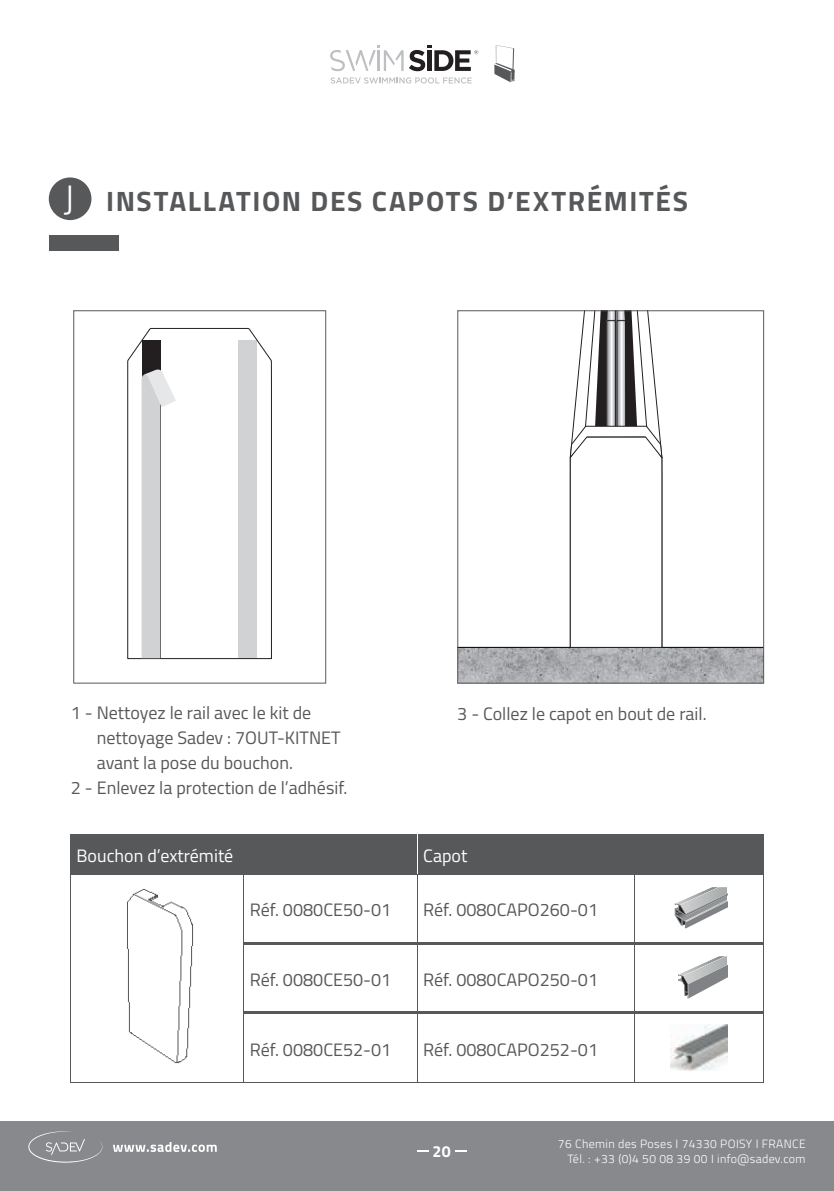
<style>
.page{position:relative;width:834px;height:1191px;background:#fff}
.page>*{position:absolute;margin:0;border:0;box-sizing:border-box;transform-origin:0 0}
.t1{font:700 28px "Titillium Web";letter-spacing:.06em;color:#57585a}
.t2{font:18px "Titillium Web";color:#57585a}
.t3{font:18px "Titillium Web";color:#fff}
.t4{font:700 16px "Titillium Web";color:#fff}
.t5{font:300 12px/14.4px "Titillium Web";letter-spacing:.03em;color:#fff;text-align:right}
.s1{font-weight:300;font-size:38px;color:#fff}
</style>
<div class="page">
<div style="left:0;top:1121px;width:833px;height:70px;background:#87898c"></div>
<svg style="left:28px;top:1131px;width:74px;height:31px"></svg>
<svg style="left:113px;top:1142px;width:104px;height:10px"></svg>
<svg style="left:494px;top:45px;width:21px;height:37px"></svg>
<svg style="left:330px;top:77px;width:141px;height:7px"></svg>
<svg style="left:330px;top:45px;width:73px;height:26px"></svg>
<svg style="left:409px;top:45px;width:69px;height:26px"></svg>
<svg style="left:457px;top:310px;width:307px;height:373px"></svg>
<svg style="left:73px;top:310px;width:253px;height:373px"></svg>
<div style="left:49px;top:235px;width:69px;height:16px;background:#57585a"></div>
<svg style="left:49px;top:177px;width:42px;height:43px"></svg>
<div style="left:71px;top:835px;width:692px;height:38px;background:#57585a"></div>
<hr style="left:70px;top:834px;width:174px;height:1px;background:#57585a">
<hr style="left:70px;top:834px;width:1px;height:39px;background:#57585a">
<hr style="left:244px;top:834px;width:173px;height:1px;background:#57585a">
<hr style="left:417px;top:834px;width:217px;height:1px;background:#57585a">
<hr style="left:634px;top:834px;width:129px;height:1px;background:#57585a">
<hr style="left:763px;top:834px;width:1px;height:39px;background:#57585a">
<hr style="left:70px;top:873px;width:174px;height:1px;background:#57585a">
<hr style="left:70px;top:874px;width:1px;height:69px;background:#57585a">
<hr style="left:244px;top:873px;width:173px;height:1px;background:#57585a">
<hr style="left:244px;top:874px;width:1px;height:69px;background:#57585a">
<hr style="left:417px;top:873px;width:217px;height:1px;background:#57585a">
<hr style="left:417px;top:874px;width:1px;height:68px;background:#57585a">
<hr style="left:634px;top:873px;width:129px;height:1px;background:#57585a">
<hr style="left:633px;top:874px;width:1px;height:68px;background:#57585a">
<hr style="left:763px;top:874px;width:1px;height:69px;background:#57585a">
<hr style="left:70px;top:943px;width:1px;height:69px;background:#57585a">
<hr style="left:244px;top:943px;width:1px;height:69px;background:#57585a">
<hr style="left:417px;top:944px;width:1px;height:67px;background:#57585a">
<hr style="left:633px;top:944px;width:1px;height:67px;background:#57585a">
<hr style="left:763px;top:943px;width:1px;height:69px;background:#57585a">
<hr style="left:70px;top:1012px;width:1px;height:70px;background:#57585a">
<hr style="left:244px;top:1012px;width:1px;height:70px;background:#57585a">
<hr style="left:417px;top:1013px;width:1px;height:69px;background:#57585a">
<hr style="left:633px;top:1013px;width:1px;height:69px;background:#57585a">
<hr style="left:763px;top:1012px;width:1px;height:70px;background:#57585a">
<hr style="left:70px;top:1082px;width:174px;height:1px;background:#57585a">
<hr style="left:244px;top:1082px;width:173px;height:1px;background:#57585a">
<hr style="left:417px;top:1082px;width:217px;height:1px;background:#57585a">
<hr style="left:634px;top:1082px;width:129px;height:1px;background:#57585a">
<hr style="left:417px;top:834px;width:1px;height:39px;background:#fff">
<hr style="left:244px;top:942px;width:173px;height:2px;background:#57585a">
<hr style="left:417px;top:942px;width:217px;height:2px;background:#57585a">
<hr style="left:634px;top:942px;width:129px;height:2px;background:#57585a">
<hr style="left:244px;top:1011px;width:173px;height:2px;background:#57585a">
<hr style="left:417px;top:1011px;width:217px;height:2px;background:#57585a">
<hr style="left:634px;top:1011px;width:129px;height:2px;background:#57585a">
<img style="left:127px;top:889px;width:66px;height:175px">
<svg style="left:674px;top:887px;width:53px;height:41px"></svg>
<svg style="left:678px;top:956px;width:49px;height:42px"></svg>
<img style="left:670px;top:1024px;width:57px;height:47px">
<h1 class="t1" style="left:64px;top:185px;width:625px"><span class="s1">J</span> INSTALLATION DES CAPOTS D’EXTRÉMITÉS</h1>
<p class="t2" style="left:71px;top:702px;width:242px">1 - Nettoyez le rail avec le kit de</p>
<p class="t2" style="left:97px;top:727px;width:245px">nettoyage Sadev : 7OUT-KITNET</p>
<p class="t2" style="left:97px;top:752px;width:198px">avant la pose du bouchon.</p>
<p class="t2" style="left:71px;top:776px;width:278px">2 - Enlevez la protection de l’adhésif.</p>
<p class="t2" style="left:457px;top:703px;width:251px">3 - Collez le capot en bout de rail.</p>
<p class="t3" style="left:76px;top:845px;width:158px">Bouchon d’extrémité</p>
<p class="t3" style="left:423px;top:845px;width:46px">Capot</p>
<p class="t2" style="left:250px;top:899px;width:143px">Réf. 0080CE50-01</p>
<p class="t2" style="left:423px;top:899px;width:176px">Réf. 0080CAPO260-01</p>
<p class="t2" style="left:250px;top:969px;width:143px">Réf. 0080CE50-01</p>
<p class="t2" style="left:423px;top:969px;width:176px">Réf. 0080CAPO250-01</p>
<p class="t2" style="left:250px;top:1039px;width:143px">Réf. 0080CE52-01</p>
<p class="t2" style="left:423px;top:1039px;width:176px">Réf. 0080CAPO252-01</p>
<p class="t4" style="left:432px;top:1141px;width:20px">20</p>
<p class="t5" style="left:558px;top:1137px;width:249px">76 Chemin des Poses I 74330 POISY I FRANCE<br>Tél. : +33 (0)4 50 08 39 00 I info@sadev.com</p>
</div>
